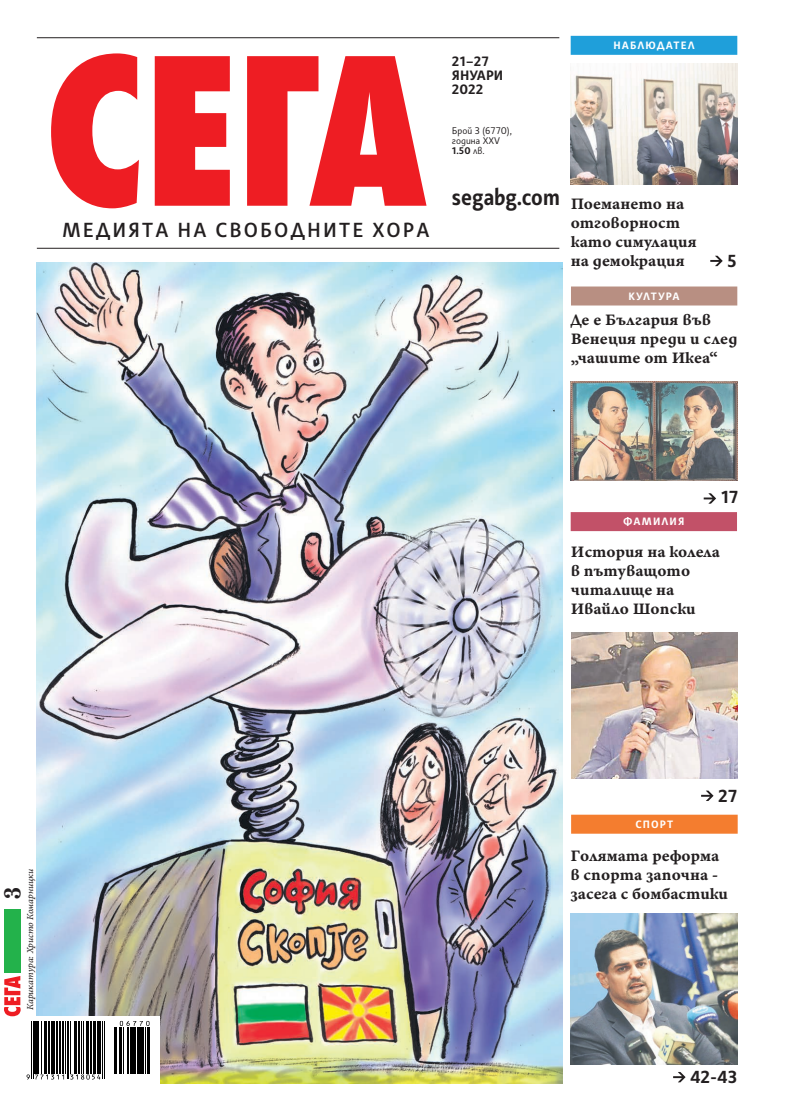
<style>
.page{position:relative;width:794px;height:1120px;background:#fff}
.page>*{position:absolute;margin:0;border:0;box-sizing:border-box;transform-origin:0 0}
.t1{font:700 25px "Sentry CYR";color:#231f20;scale:.9 1}
.t2{font:700 24px "Achates";color:#231f20;scale:.92 1}
.t3{font:500 21px "Achates";letter-spacing:.1em;color:#231f20}
.t4{font:700 18px "Achates";color:#231f20}
.t5{font:700 16px/19px "Minion 3 Caption";color:#231f20}
.t6{font:700 14px/14px "Achates";color:#231f20}
.t7{font:700 11px "Achates";letter-spacing:.1em;color:#fff}
.t8{font:700 11px "Achates";letter-spacing:.075em;color:#fff}
.t9{font:10px/10px "Achates";color:#231f20}
.t10{font:italic 9px "Minion 3 Caption";color:#231f20}
.s1{font-weight:700}
</style>
<div class="page">
<img style="left:37px;top:263px;width:525px;height:820px">
<svg style="left:673px;top:1072px;width:12px;height:10px"></svg>
<hr style="left:37px;top:248px;width:522px;height:1px;background:#231f20">
<hr style="left:37px;top:37px;width:522px;height:1px;background:#231f20">
<div style="left:570px;top:512px;width:167px;height:19px;background:#c25168"></div>
<div style="left:571px;top:814px;width:166px;height:19px;background:#f47d2f"></div>
<div style="left:571px;top:286px;width:166px;height:19px;background:#b88f82"></div>
<svg style="left:710px;top:256px;width:12px;height:10px"></svg>
<div style="left:570px;top:36px;width:167px;height:19px;background:#1f9fda"></div>
<svg style="left:51px;top:53px;width:88px;height:155px"></svg>
<svg style="left:155px;top:56px;width:75px;height:150px;background:#f03f44"></svg>
<svg style="left:247px;top:56px;width:179px;height:150px"></svg>
<div style="left:4px;top:908px;width:17px;height:64px;background:#23b24b"></div>
<svg style="left:4px;top:976px;width:17px;height:40px"></svg>
<div style="left:22px;top:1016px;width:137px;height:68px;background:#fff"></div>
<svg style="left:26px;top:1020px;width:124px;height:60px"></svg>
<hr style="left:32px;top:1020px;width:1px;height:58px;background:#000">
<hr style="left:33px;top:1020px;width:1px;height:58px;background:#000">
<hr style="left:35px;top:1020px;width:2px;height:53px;background:#000">
<hr style="left:38px;top:1020px;width:1px;height:53px;background:#000">
<hr style="left:41px;top:1020px;width:1px;height:53px;background:#000">
<hr style="left:44px;top:1020px;width:1px;height:53px;background:#000">
<hr style="left:45px;top:1020px;width:2px;height:53px;background:#000">
<hr style="left:48px;top:1020px;width:2px;height:53px;background:#000">
<hr style="left:51px;top:1020px;width:3px;height:53px;background:#000">
<hr style="left:55px;top:1020px;width:1px;height:53px;background:#000">
<hr style="left:56px;top:1020px;width:1px;height:53px;background:#000">
<hr style="left:59px;top:1020px;width:2px;height:53px;background:#000">
<hr style="left:62px;top:1020px;width:2px;height:53px;background:#000">
<hr style="left:65px;top:1020px;width:1px;height:53px;background:#000">
<hr style="left:67px;top:1020px;width:1px;height:58px;background:#000">
<hr style="left:68px;top:1020px;width:1px;height:58px;background:#000">
<hr style="left:70px;top:1020px;width:1px;height:53px;background:#000">
<hr style="left:74px;top:1020px;width:1px;height:53px;background:#000">
<hr style="left:75px;top:1020px;width:2px;height:53px;background:#000">
<hr style="left:78px;top:1020px;width:2px;height:53px;background:#000">
<hr style="left:81px;top:1020px;width:1px;height:53px;background:#000">
<hr style="left:83px;top:1020px;width:1px;height:53px;background:#000">
<hr style="left:86px;top:1020px;width:2px;height:53px;background:#000">
<hr style="left:90px;top:1020px;width:1px;height:53px;background:#000">
<hr style="left:91px;top:1020px;width:1px;height:53px;background:#000">
<hr style="left:94px;top:1020px;width:2px;height:53px;background:#000">
<hr style="left:97px;top:1020px;width:1px;height:53px;background:#000">
<hr style="left:98px;top:1020px;width:2px;height:53px;background:#000">
<hr style="left:102px;top:1020px;width:1px;height:58px;background:#000">
<hr style="left:104px;top:1020px;width:1px;height:58px;background:#000">
<hr style="left:114px;top:1027px;width:1px;height:46px;background:#000">
<hr style="left:115px;top:1027px;width:2px;height:46px;background:#000">
<hr style="left:119px;top:1027px;width:1px;height:46px;background:#000">
<hr style="left:121px;top:1027px;width:1px;height:46px;background:#000">
<hr style="left:123px;top:1027px;width:1px;height:46px;background:#000">
<hr style="left:127px;top:1027px;width:1px;height:46px;background:#000">
<hr style="left:128px;top:1027px;width:1px;height:46px;background:#000">
<hr style="left:130px;top:1027px;width:1px;height:46px;background:#000">
<hr style="left:131px;top:1027px;width:2px;height:46px;background:#000">
<hr style="left:134px;top:1027px;width:2px;height:46px;background:#000">
<hr style="left:137px;top:1027px;width:1px;height:46px;background:#000">
<hr style="left:138px;top:1027px;width:2px;height:46px;background:#000">
<hr style="left:141px;top:1027px;width:2px;height:46px;background:#000">
<hr style="left:144px;top:1027px;width:1px;height:46px;background:#000">
<hr style="left:145px;top:1027px;width:1px;height:46px;background:#000">
<hr style="left:148px;top:1027px;width:2px;height:46px;background:#000">
<svg style="left:27px;top:1074px;width:37px;height:5px"></svg>
<svg style="left:70px;top:1074px;width:30px;height:5px"></svg>
<svg style="left:120px;top:1021px;width:29px;height:5px"></svg>
<svg style="left:703px;top:493px;width:13px;height:11px"></svg>
<img style="left:571px;top:381px;width:166px;height:100px">
<img style="left:570px;top:913px;width:167px;height:152px">
<svg style="left:701px;top:790px;width:12px;height:11px"></svg>
<img style="left:571px;top:633px;width:166px;height:146px">
<img style="left:570px;top:63px;width:167px;height:121px">
<h3 class="t3" style="left:62px;top:217px;width:369px">МЕДИЯТА НА СВОБОДНИТЕ ХОРА</h3>
<p class="t6" style="left:452px;top:54px;width:53px">21–27<br>ЯНУАРИ<br>2022</p>
<p class="t9" style="left:452px;top:125px;width:62px">Брой 3 (6770), година XXV<br><span class="s1">1.50</span> лв.</p>
<h2 class="t2" style="left:452px;top:183px;width:119px">segabg.com</h2>
<p class="t7" style="left:613px;top:39px;width:83px">НАБЛЮДАТЕЛ</p>
<p class="t5" style="left:570px;top:194px;width:127px">Поемането на отговорност като симулация на демокрация</p>
<p class="t8" style="left:628px;top:289px;width:53px">КУЛТУРА</p>
<p class="t4" style="left:727px;top:250px;width:11px">5</p>
<p class="t5" style="left:571px;top:310px;width:168px">Дe e България във<br>Венеция преди и след „чашите от Икеа“</p>
<p class="t7" style="left:623px;top:515px;width:63px">ФАМИЛИЯ</p>
<p class="t4" style="left:720px;top:486px;width:19px">17</p>
<p class="t5" style="left:571px;top:542px;width:150px">История на колела в пътуващото читалище на<br>Ивайло Шопски</p>
<p class="t10" style="left:24px;top:1010px;width:143px;rotate:-90deg">Карикатура: Христо Комарницки</p>
<h1 class="t1" style="left:-3px;top:899px;width:15px;rotate:-90deg">3</h1>
<p class="t7" style="left:635px;top:817px;width:39px">СПОРТ</p>
<p class="t4" style="left:718px;top:785px;width:21px">27</p>
<p class="t5" style="left:570px;top:846px;width:159px">Голямата реформа в спорта започна - засега с бомбастики</p>
<p class="t4" style="left:690px;top:1066px;width:49px">42-43</p>
</div>
